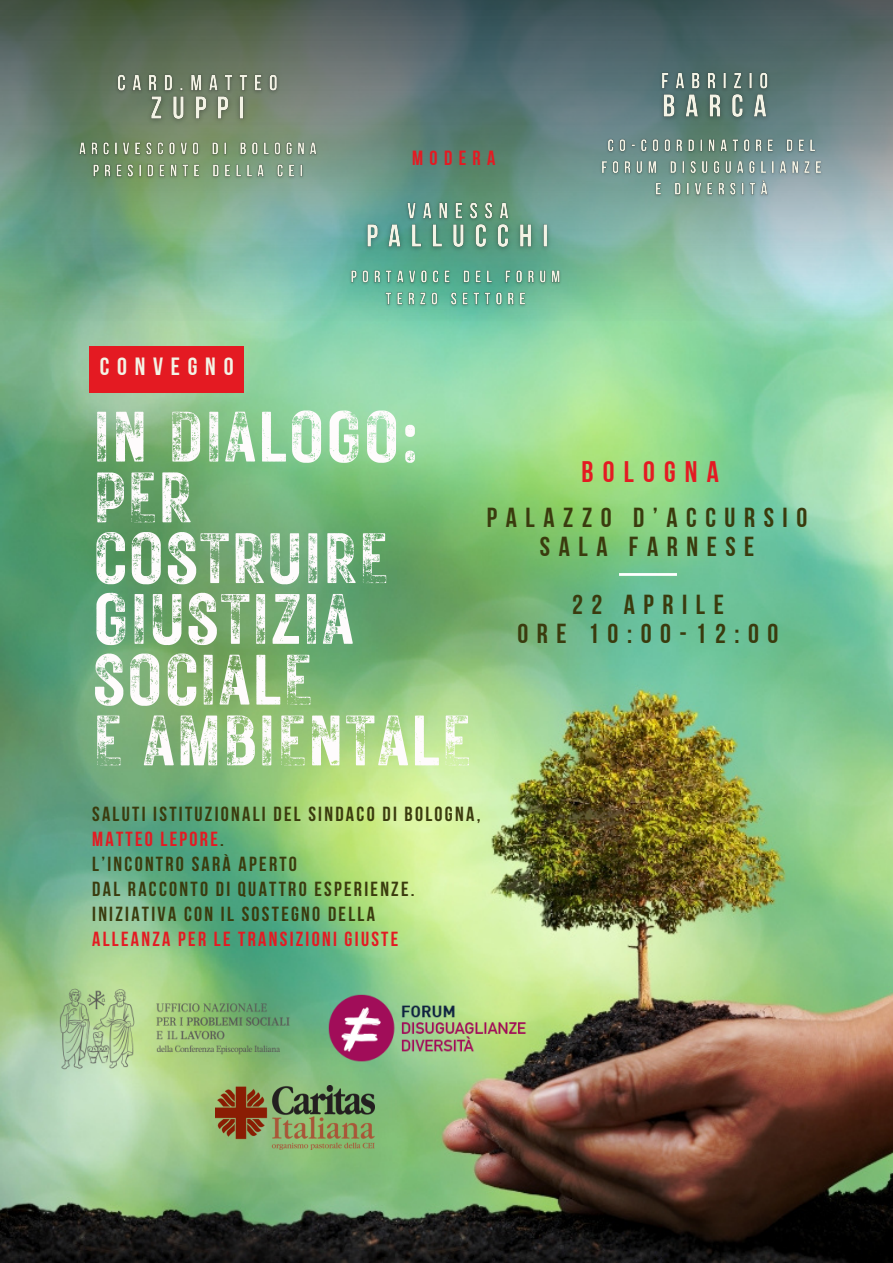
<style>
.page{position:relative;width:893px;height:1263px;background:#fff}
.page>*{position:absolute;margin:0;border:0;box-sizing:border-box;transform-origin:0 0}
.t1{font:71.25px/60.8px "Rustic Printed Stamp";color:#fefbfc}
.t2{font:29.62px "Bebas Neue Cyrillic";letter-spacing:.31em;color:#e41a22}
.t3{font:27.45px/28.7px "Bebas Neue Cyrillic";letter-spacing:.31em;color:#3a3b0e;text-align:center}
.t4{font:24.83px "Bebas Neue Cyrillic";letter-spacing:.31em;color:#f3f3e5}
.t5{font:20.4px "Bebas Neue Cyrillic";letter-spacing:.31em;color:#e41a22}
.t6{font:700 20.33px/25px "Bebas Neue";letter-spacing:.11em;color:#3a3b0e}
.s1{color:#e41a22}
</style>
<div class="page">
<img style="left:0;top:320px;width:893px;height:943px">
<img style="left:328px;top:994px;width:202px;height:68px">
<img style="left:42px;top:971px;width:266px;height:115px">
<img style="left:215px;top:1086px;width:159px;height:64px">
<div style="left:89px;top:346px;width:155px;height:47px;background:#e41a22"></div>
<hr style="left:619px;top:573px;width:58px;height:3px;background:#fff">
<img style="left:0;top:0;width:893px;height:320px">
<img style="left:112px;top:69px;width:173px;height:29px">
<img style="left:143px;top:89px;width:112px;height:40px">
<img style="left:74px;top:139px;width:255px;height:43px">
<img style="left:656px;top:67px;width:119px;height:20px">
<img style="left:598px;top:135px;width:228px;height:65px">
<img style="left:656px;top:87px;width:120px;height:40px">
<img style="left:401px;top:197px;width:114px;height:20px">
<img style="left:360px;top:217px;width:199px;height:40px">
<img style="left:347px;top:267px;width:218px;height:43px">
<p class="t5" style="left:412px;top:150px;width:85px">MODERA</p>
<h1 class="t4" style="left:100px;top:356px;width:135px">CONVEGNO</h1>
<h2 class="t1" style="left:92px;top:404px;width:381px">IN DIALOGO:<br>PER<br>COSTRUIRE<br>GIUSTIZIA<br>SOCIALE<br>E AMBIENTALE</h2>
<h4 class="t2" style="left:581px;top:460px;width:139px">BOLOGNA</h4>
<h3 class="t3" style="left:487px;top:506px;width:322px">PALAZZO D’ACCURSIO<br>SALA FARNESE</h3>
<h3 class="t3" style="left:517px;top:593px;width:262px">22 APRILE<br>ORE 10:00-12:00</h3>
<p class="t6" style="left:92px;top:803px;width:390px">SALUTI ISTITUZIONALI DEL SINDACO DI BOLOGNA,<br><span class="s1">MATTEO LEPORE</span>.<br>L’INCONTRO SARÀ APERTO<br>DAL RACCONTO DI QUATTRO ESPERIENZE.<br>INIZIATIVA CON IL SOSTEGNO DELLA<br><span class="s1">ALLEANZA PER LE TRANSIZIONI GIUSTE</span></p>
</div>
